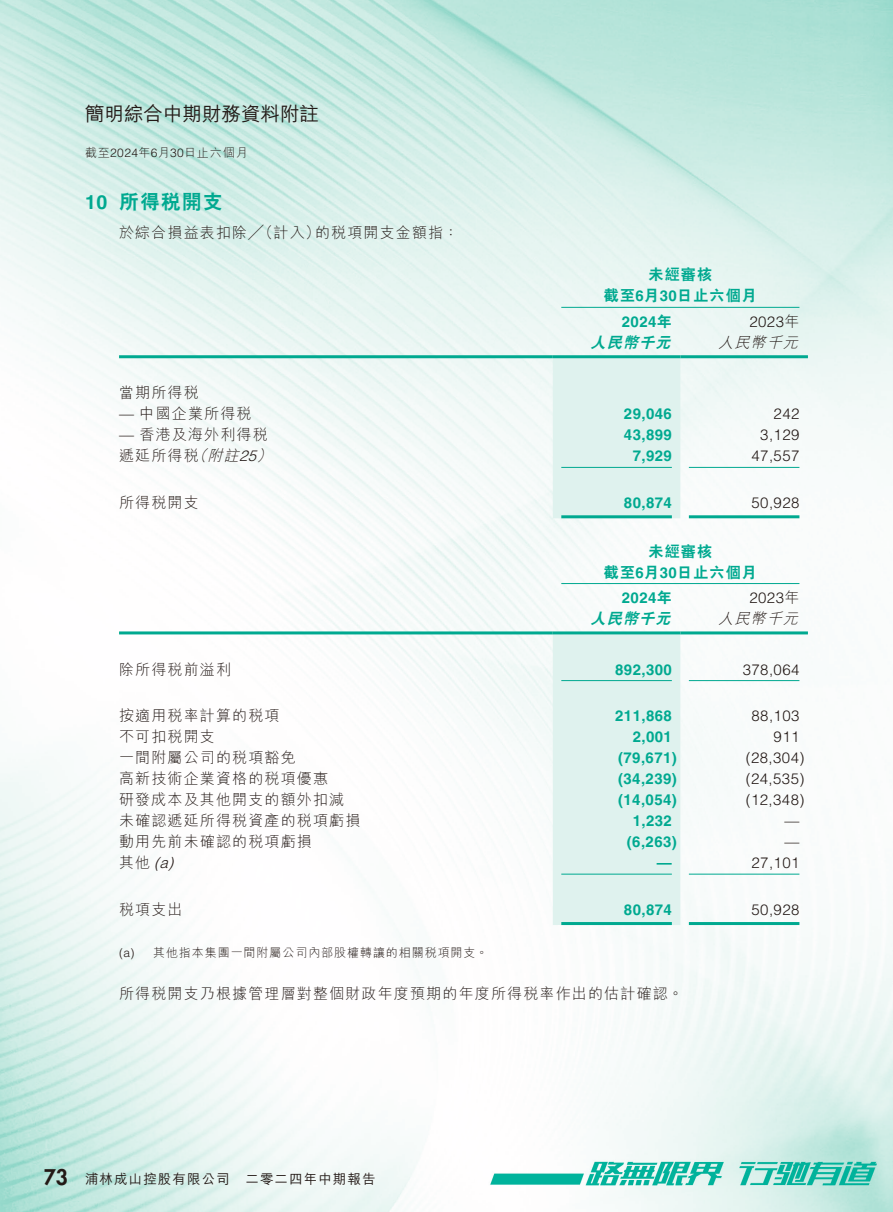
<style>
.page{position:relative;width:893px;height:1212px;background:#fff}
.page>*{position:absolute;margin:0;border:0;box-sizing:border-box;transform-origin:0 0}
.t1{font:800 21px "Futura Std";color:#231916}
.t2{font:500 19.5px "M Hei HK";color:#231916}
.t3{font:800 19.5px "C Hei 2 HK";letter-spacing:.08em;color:#00a990}
.t4{font:700 19.5px "Helvetica LT Std";color:#00a990}
.t5{font:300 15px "M Hei HK";letter-spacing:.08em;color:#231916}
.t6{font:700 15px "Helvetica LT Std";letter-spacing:.03em;color:#00a990}
.t7{font:300 15px "Helvetica LT Std";letter-spacing:.03em;color:#231916}
.t8{font:800 15px/21px "C Hei 2 HK";letter-spacing:.08em;color:#00a990;text-align:center}
.t9{font:italic 300 15px "M Hei HK";color:#231916}
.t10{font:italic 800 15px "C Hei 2 HK";color:#00a990}
.t11{font:italic 300 15px "Helvetica LT Std";color:#231916}
.t12{font:500 13.5px "M Hei HK";letter-spacing:.08em;color:#231916}
.t13{font:300 12px "M Hei HK";letter-spacing:.08em;color:#231916}
.t14{font:300 12px "Helvetica LT Std";color:#231916}
.s1{font-family:"Helvetica LT Std"}
.s2{font-family:"Helvetica LT Std";font-weight:700}
.s3{font-family:"M Hei HK"}
.s4{font-family:"C Hei 2 HK";font-weight:800}
.s5{font-family:"M Hei HK";font-style:normal}
</style>
<div class="page">
<img style="left:0;top:0;width:893px;height:1212px">
<div style="left:553px;top:358px;width:127px;height:160px;background:#dff2ee"></div>
<hr style="left:561px;top:307px;width:238px;height:1px;background:#00a990">
<hr style="left:119px;top:355px;width:434px;height:3px;background:#00a990">
<hr style="left:553px;top:355px;width:127px;height:3px;background:#00a990">
<hr style="left:680px;top:355px;width:128px;height:3px;background:#00a990">
<hr style="left:561px;top:467px;width:111px;height:1px;background:#00a990">
<hr style="left:689px;top:467px;width:110px;height:1px;background:#00a990">
<hr style="left:561px;top:515px;width:111px;height:3px;background:#00a990">
<hr style="left:689px;top:515px;width:110px;height:3px;background:#00a990">
<div style="left:553px;top:634px;width:127px;height:291px;background:#dff2ee"></div>
<hr style="left:561px;top:583px;width:238px;height:1px;background:#00a990">
<hr style="left:119px;top:631px;width:434px;height:3px;background:#00a990">
<hr style="left:553px;top:631px;width:127px;height:3px;background:#00a990">
<hr style="left:680px;top:631px;width:128px;height:3px;background:#00a990">
<hr style="left:561px;top:680px;width:111px;height:1px;background:#00a990">
<hr style="left:689px;top:680px;width:110px;height:1px;background:#00a990">
<hr style="left:561px;top:874px;width:111px;height:1px;background:#00a990">
<hr style="left:689px;top:874px;width:110px;height:1px;background:#00a990">
<hr style="left:561px;top:922px;width:111px;height:3px;background:#00a990">
<hr style="left:689px;top:922px;width:110px;height:3px;background:#00a990">
<h2 class="t2" style="left:85px;top:99px;width:235px">簡明綜合中期財務資料附註</h2>
<p class="t13" style="left:85px;top:146px;width:164px">截至<span class="s1">2024</span>年 月<span class="s1">6 30</span>日止六個月</p>
<h2 class="t4" style="left:85px;top:190px;width:24px">10</h2>
<h2 class="t3" style="left:119px;top:192px;width:105px">所得稅開支</h2>
<p class="t5" style="left:119px;top:225px;width:203px">於綜合損益表扣除╱（計入）</p>
<p class="t5" style="left:315px;top:225px;width:145px">的稅項開支金額指：</p>
<p class="t5" style="left:119px;top:385px;width:81px">當期所得稅</p>
<p class="t5" style="left:119px;top:406px;width:134px"><span class="s1">—</span> 中國企業所得稅</p>
<p class="t5" style="left:119px;top:427px;width:150px"><span class="s1">—</span> 香港及海外利得稅</p>
<p class="t9" style="left:192px;top:448px;width:20px">（</p>
<p class="t9" style="left:257px;top:448px;width:20px">(</p>
<p class="t9" style="left:207px;top:448px;width:37px">附註</p>
<p class="t5" style="left:119px;top:448px;width:81px">遞延所得稅</p>
<p class="t11" style="left:239px;top:447px;width:24px">25</p>
<p class="t5" style="left:119px;top:495px;width:81px">所得稅開支</p>
<p class="t8" style="left:604px;top:264px;width:154px">未經審核<br>截至 月<span class="s2">6 30</span>日止六個月</p>
<p class="t7" style="left:749px;top:312px;width:52px">2023<span class="s3">年</span></p>
<p class="t6" style="left:622px;top:312px;width:52px">2024<span class="s4">年</span></p>
<p class="t10" style="left:591px;top:335px;width:85px">人民幣千元</p>
<p class="t9" style="left:718px;top:335px;width:85px">人民幣千元</p>
<p class="t6" style="left:624px;top:405px;width:49px">29,046</p>
<p class="t7" style="left:774px;top:405px;width:27px">242</p>
<p class="t6" style="left:624px;top:426px;width:49px">43,899</p>
<p class="t7" style="left:760px;top:426px;width:41px">3,129</p>
<p class="t6" style="left:633px;top:447px;width:41px">7,929</p>
<p class="t7" style="left:751px;top:447px;width:49px">47,557</p>
<p class="t6" style="left:624px;top:493px;width:49px">80,874</p>
<p class="t7" style="left:751px;top:493px;width:49px">50,928</p>
<p class="t8" style="left:604px;top:540px;width:154px">未經審核<br>截至 月<span class="s2">6 30</span>日止六個月</p>
<p class="t7" style="left:749px;top:588px;width:52px">2023<span class="s3">年</span></p>
<p class="t6" style="left:622px;top:589px;width:52px">2024<span class="s4">年</span></p>
<p class="t10" style="left:591px;top:611px;width:85px">人民幣千元</p>
<p class="t9" style="left:718px;top:611px;width:85px">人民幣千元</p>
<p class="t5" style="left:119px;top:661px;width:114px">除所得稅前溢利</p>
<p class="t6" style="left:615px;top:660px;width:58px">892,300</p>
<p class="t7" style="left:743px;top:660px;width:58px">378,064</p>
<p class="t5" style="left:119px;top:708px;width:162px">按適用稅率計算的稅項</p>
<p class="t6" style="left:615px;top:707px;width:58px">211,868</p>
<p class="t7" style="left:751px;top:706px;width:49px">88,103</p>
<p class="t5" style="left:119px;top:729px;width:97px">不可扣稅開支</p>
<p class="t6" style="left:633px;top:728px;width:41px">2,001</p>
<p class="t7" style="left:774px;top:727px;width:27px">911</p>
<p class="t5" style="left:119px;top:750px;width:178px">一間附屬公司的稅項豁免</p>
<p class="t6" style="left:618px;top:749px;width:60px">)79,671(</p>
<p class="t7" style="left:746px;top:748px;width:60px">)28,304(</p>
<p class="t5" style="left:119px;top:771px;width:211px">高新技術企業資格的稅項優惠</p>
<p class="t6" style="left:618px;top:770px;width:60px">)34,239(</p>
<p class="t7" style="left:746px;top:769px;width:60px">)24,535(</p>
<p class="t5" style="left:119px;top:792px;width:227px">研發成本及其他開支的額外扣減</p>
<p class="t6" style="left:618px;top:791px;width:60px">)14,054(</p>
<p class="t7" style="left:746px;top:790px;width:60px">)12,348(</p>
<p class="t5" style="left:119px;top:813px;width:243px">未確認遞延所得稅資產的稅項虧損</p>
<p class="t6" style="left:633px;top:812px;width:41px">1,232</p>
<p class="t7" style="left:784px;top:811px;width:16px">—</p>
<p class="t5" style="left:119px;top:834px;width:194px">動用先前未確認的稅項虧損</p>
<p class="t6" style="left:627px;top:833px;width:52px">)6,263(</p>
<p class="t7" style="left:784px;top:832px;width:16px">—</p>
<p class="t11" style="left:119px;top:853px;width:61px"><span class="s5">其他</span> (a(</p>
<p class="t6" style="left:657px;top:853px;width:16px">—</p>
<p class="t7" style="left:751px;top:853px;width:49px">27,101</p>
<p class="t5" style="left:119px;top:901px;width:65px">稅項支出</p>
<p class="t13" style="left:153px;top:947px;width:336px">其他指本集團一間附屬公司內部股權轉讓的相關稅項開支。</p>
<p class="t6" style="left:624px;top:900px;width:49px">80,874</p>
<p class="t14" style="left:119px;top:945px;width:17px">a( )</p>
<p class="t5" style="left:119px;top:986px;width:566px">所得稅開支乃根據管理層對整個財政年度預期的年度所得稅率作出的估計確認。</p>
<p class="t7" style="left:751px;top:900px;width:49px">50,928</p>
<h1 class="t1" style="left:44px;top:1164px;width:26px">73</h1>
<p class="t12" style="left:85px;top:1169px;width:146px">浦林成山控股有限公司</p>
<p class="t12" style="left:245px;top:1169px;width:132px">二零二四年中期報告</p>
</div>
